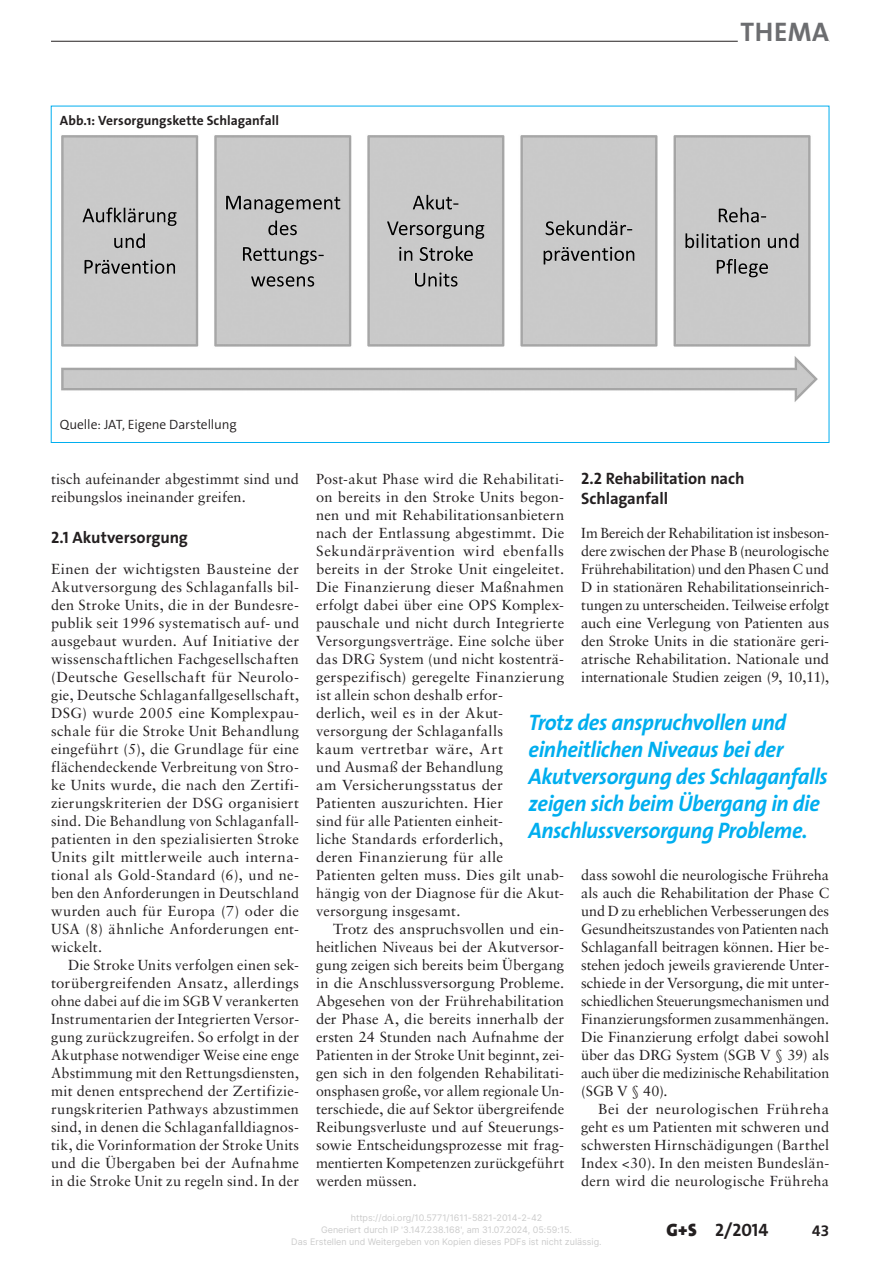
<style>
.page{position:relative;width:893px;height:1263px;background:#fff}
.page>*{position:absolute;margin:0;border:0;box-sizing:border-box;transform-origin:0 0}
.t1{font:700 27px "The Sans Os F";letter-spacing:.015em;color:#6c6d70}
.t2{font:italic 700 22.5px/27px "The Sans Os F";letter-spacing:-.02em;color:#00aeef}
.t3{font:700 18px "The Sans Os F";color:#231f20}
.t4{font:700 16.5px/19.8px "The Sans Os F";letter-spacing:-.005em;color:#231f20}
.t5{font:700 15px "Frutiger";color:#231f20}
.t6{font:14.55px/18px "Sabon LT Std";letter-spacing:.015em;color:#231f20;text-align:justify}
.t7{font:700 13.5px "The Sans Os F";letter-spacing:.005em;color:#231f20}
.t8{font:300 13.5px "The Sans Os F";letter-spacing:-.01em;color:#231f20}
.t9{font:9px/12px "Inter";color:#ccc;text-align:center}
.s1{font-weight:900}
</style>
<div class="page">
<hr style="left:51px;top:41px;width:778px;height:1px;background:#231f20">
<hr style="left:738px;top:39px;width:91px;height:3px;background:#fff">
<img style="left:61px;top:135px;width:757px;height:267px">
<p class="t7" style="left:60px;top:112px;width:221px">Abb.1: Versorgungskette Schlaganfall</p>
<h1 class="t1" style="left:740px;top:14px;width:90px">THEMA</h1>
<p class="t8" style="left:60px;top:416px;width:178px">Quelle: JAT, Eigene Darstellung</p>
<p class="t6" style="left:51px;top:470px;width:249px">tisch aufeinander abgestimmt sind und reibungslos ineinander greifen.</p>
<p class="t4" style="left:51px;top:528px;width:138px">2.1 Akutversorgung</p>
<p class="t6" style="left:51px;top:560px;width:250px">Einen der wichtigsten Bausteine der Akutversorgung des Schlaganfalls bil&shy;den Stroke Units, die in der Bundesre&shy;publik seit 1996 systematisch auf- und ausgebaut wurden. Auf Initiative der wissenschaftlichen Fachgesellschaften (Deutsche Gesellschaft für Neurolo&shy;gie, Deutsche Schlaganfallgesellschaft, DSG) wurde 2005 eine Komplexpau&shy;schale für die Stroke Unit Behandlung eingeführt (5), die Grundlage für eine flächendeckende Verbreitung von Stro&shy;ke Units wurde, die nach den Zertifi&shy;zierungskriterien der DSG organisiert sind. Die Behandlung von Schlaganfall&shy;patienten in den spezialisierten Stroke Units gilt mittlerweile auch interna&shy;tional als Gold-Standard (6), und ne&shy;ben den Anforderungen in Deutschland wurden auch für Europa (7) oder die USA (8) ähnliche Anforderungen ent&shy;wickelt.</p>
<p class="t6" style="left:51px;top:956px;width:250px;text-indent:17px">Die Stroke Units verfolgen einen sek&shy;torübergreifenden Ansatz, allerdings ohne dabei auf die im SGB V verankerten Instrumentarien der Integrierten Versor&shy;gung zurückzugreifen. So erfolgt in der Akutphase notwendiger Weise eine enge Abstimmung mit den Rettungsdiensten, mit denen entsprechend der Zertifizie&shy;rungskriterien Pathways abzustimmen sind, in denen die Schlaganfalldiagnos&shy;tik, die Vorinformation der Stroke Units und die Übergaben bei der Aufnahme in die Stroke Unit zu regeln sind. In der</p>
<p class="t4" style="left:581px;top:469px;width:165px">2.2 Rehabilitation nach<br>Schlaganfall</p>
<p class="t6" style="left:581px;top:524px;width:250px">Im Bereich der Rehabilitation ist insbeson&shy;dere zwischen der Phase B (neurologische Frührehabilitation) und den Phasen C und D in stationären Rehabilitationseinrich&shy;tungen zu unterscheiden. Teilweise erfolgt auch eine Verlegung von Patienten aus den Stroke Units in die stationäre geri&shy;atrische Rehabilitation. Nationale und internationale Studien zeigen (9, 10,11),</p>
<p class="t6" style="left:316px;top:470px;width:250px;text-align:left">Post-akut Phase wird die Rehabilitati&shy;on bereits in den Stroke Units begon&shy;nen und mit Rehabilitationsanbietern nach der Entlassung abgestimmt. Die Sekundärprävention wird ebenfalls bereits in der Stroke Unit eingeleitet.<br>Die Finanzierung dieser Maßnahmen erfolgt dabei über eine OPS Komplex&shy;pauschale und nicht durch Integrierte Versorgungsverträge. Eine solche über das DRG System (und nicht kostenträ&shy;gerspezifisch) geregelte Finanzierung ist allein schon deshalb erfor-<br>derlich, weil es in der Akut&shy;versorgung der Schlaganfalls<br>kaum vertretbar wäre, Art<br>und Ausmaß der Behandlung<br>am Versicherungsstatus der Patienten auszurichten. Hier<br>sind für alle Patienten einheit-<br>liche Standards erforderlich,<br>deren Finanzierung für alle Patienten gelten muss. Dies gilt unab&shy;hängig von der Diagnose für die Akut&shy;versorgung insgesamt.</p>
<p class="t6" style="left:316px;top:920px;width:250px;text-indent:17px">Trotz des anspruchsvollen und ein&shy;heitlichen Niveaus bei der Akutversor&shy;gung zeigen sich bereits beim Übergang in die Anschlussversorgung Probleme.<br>Abgesehen von der Frührehabilitation der Phase A, die bereits innerhalb der ersten 24 Stunden nach Aufnahme der Patienten in der Stroke Unit beginnt, zei&shy;gen sich in den folgenden Rehabilitati&shy;onsphasen große, vor allem regionale Un&shy;terschiede, die auf Sektor übergreifende Reibungsverluste und auf Steuerungs&shy;sowie Entscheidungsprozesse mit frag&shy;mentierten Kompetenzen zurückgeführt werden müssen.</p>
<h2 class="t2" style="left:529px;top:709px;width:301px">Trotz des anspruchvollen und einheitlichen Niveaus bei der<br>Akutversorgung des Schlaganfalls zeigen sich beim Übergang in die<br>Anschlussversorgung Probleme.</h2>
<p class="t6" style="left:581px;top:866px;width:250px">dass sowohl die neurologische Frühreha als auch die Rehabilitation der Phase C und D zu erheblichen Verbesserungen des Gesundheitszustandes von Patienten nach Schlaganfall beitragen können. Hier be&shy;stehen jedoch jeweils gravierende Unter&shy;schiede in der Versorgung, die mit unter&shy;schiedlichen Steuerungsmechanismen und Finanzierungsformen zusammenhängen.<br>Die Finanzierung erfolgt dabei sowohl über das DRG System (SGB V § 39) als auch über die medizinische Rehabilitation (SGB V § 40).</p>
<p class="t6" style="left:581px;top:1100px;width:250px;text-indent:17px">Bei der neurologischen Frühreha geht es um Patienten mit schweren und schwersten Hirnschädigungen (Barthel Index &lt;30). In den meisten Bundeslän&shy;dern wird die neurologische Frühreha</p>
<p class="t9" style="left:291px;top:1212px;width:312px">https://doi.org/10.5771/1611-5821-2014-2-42<br>Generiert durch IP '3.147.238.168', am 31.07.2024, 05:59:15.<br>Das Erstellen und Weitergeben von Kopien dieses PDFs ist nicht zulässig.</p>
<p class="t3" style="left:666px;top:1219px;width:104px"><span class="s1">G+S</span> 2/2014</p>
<p class="t5" style="left:812px;top:1222px;width:18px">43</p>
</div>
